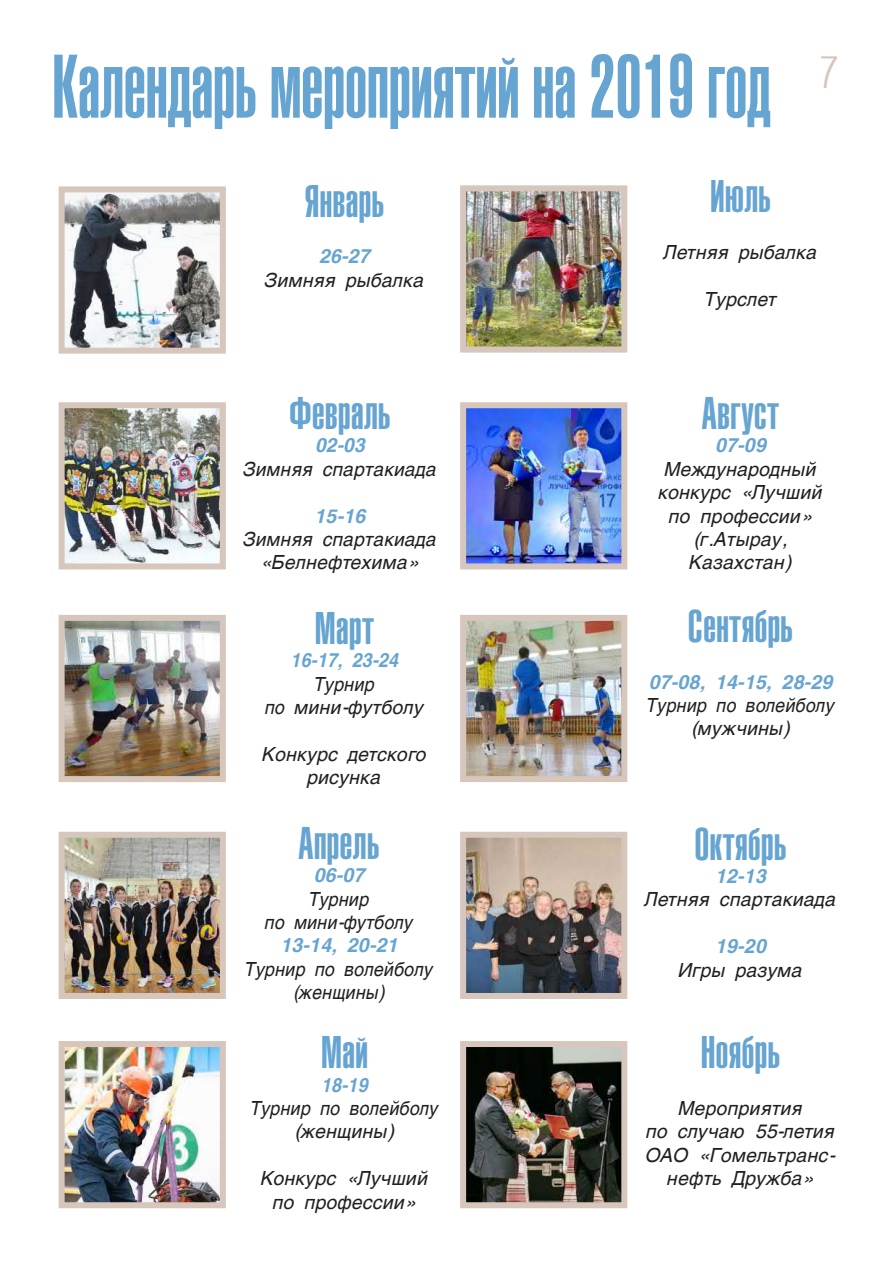
<style>
.page{position:relative;width:893px;height:1263px;background:#fff}
.page>*{position:absolute;margin:0;border:0;box-sizing:border-box;transform-origin:0 0}
.t1{font:88.5px "Helios Ultra Compressed";color:#66a4d1;scale:.89 1}
.t2{font:45px "Helios Ultra Compressed";letter-spacing:.01em;color:#66a4d1}
.t3{font:300 45px "Helios Cond";color:#d7c6bc}
.t4{font:italic 19.5px/23.4px "AG Helvetica Cyr";letter-spacing:.01em;color:#231f20;text-align:center}
.t5{font:italic 19.5px/23.4px "AG Helvetica Cyr";letter-spacing:.01em;color:#231f20;text-align:center;scale:.92 1}
.t6{font:italic 700 19.5px "AG Helvetica Cyr";letter-spacing:.01em;color:#66a4d1}
.t7{font:italic 700 19.5px "AG Helvetica Cyr";letter-spacing:.01em;color:#66a4d1;scale:.92 1}
</style>
<div class="page">
<img style="left:66px;top:193px;width:153px;height:154px">
<div style="left:59px;top:186px;width:167px;height:168px;border:6px solid #d7c6bc"></div>
<img style="left:467px;top:192px;width:153px;height:154px">
<div style="left:460px;top:185px;width:167px;height:168px;border:6px solid #d7c6bc"></div>
<img style="left:66px;top:409px;width:153px;height:153px">
<div style="left:59px;top:402px;width:167px;height:167px;border:6px solid #d7c6bc"></div>
<img style="left:467px;top:409px;width:153px;height:153px">
<div style="left:460px;top:402px;width:167px;height:167px;border:6px solid #d7c6bc"></div>
<img style="left:66px;top:622px;width:153px;height:153px">
<div style="left:59px;top:615px;width:167px;height:167px;border:6px solid #d7c6bc"></div>
<img style="left:467px;top:839px;width:153px;height:153px">
<div style="left:460px;top:832px;width:167px;height:167px;border:6px solid #d7c6bc"></div>
<img style="left:66px;top:1048px;width:153px;height:153px">
<div style="left:59px;top:1041px;width:167px;height:167px;border:6px solid #d7c6bc"></div>
<img style="left:467px;top:1048px;width:153px;height:153px">
<div style="left:460px;top:1041px;width:167px;height:167px;border:6px solid #d7c6bc"></div>
<img style="left:66px;top:839px;width:153px;height:153px">
<div style="left:59px;top:832px;width:167px;height:167px;border:6px solid #d7c6bc"></div>
<img style="left:467px;top:622px;width:153px;height:153px">
<div style="left:460px;top:615px;width:167px;height:167px;border:6px solid #d7c6bc"></div>
<p class="t1" style="left:52px;top:35px;width:809px">Календарь мероприятий на 2019 год</p>
<p class="t3" style="left:819px;top:48px;width:21px">7</p>
<p class="t2" style="left:304px;top:175px;width:81px">Январь</p>
<p class="t6" style="left:319px;top:246px;width:52px">26-27</p>
<p class="t4" style="left:265px;top:268px;width:161px">Зимняя рыбалка</p>
<p class="t2" style="left:289px;top:387px;width:103px">Февраль</p>
<p class="t6" style="left:315px;top:435px;width:51px">02-03</p>
<p class="t4" style="left:243px;top:457px;width:195px">Зимняя спартакиада</p>
<p class="t6" style="left:315px;top:505px;width:52px">15-16</p>
<p class="t4" style="left:243px;top:528px;width:195px">Зимняя спартакиада «Белнефтехима»</p>
<p class="t2" style="left:315px;top:602px;width:61px">Март</p>
<p class="t7" style="left:291px;top:649px;width:119px">16-17, 23-24</p>
<p class="t5" style="left:314px;top:672px;width:68px">Турнир</p>
<p class="t5" style="left:265px;top:696px;width:174px">по мини-футболу</p>
<p class="t4" style="left:262px;top:742px;width:166px">Конкурс детского</p>
<p class="t4" style="left:308px;top:766px;width:75px">рисунка</p>
<p class="t2" style="left:299px;top:817px;width:82px">Апрель</p>
<p class="t6" style="left:314px;top:864px;width:52px">06-07</p>
<p class="t5" style="left:309px;top:887px;width:68px">Турнир</p>
<p class="t5" style="left:265px;top:910px;width:163px">по мини-футболу</p>
<p class="t6" style="left:281px;top:934px;width:119px">13-14, 20-21</p>
<p class="t5" style="left:245px;top:957px;width:206px">Турнир по волейболу</p>
<p class="t5" style="left:293px;top:981px;width:101px">(женщины)</p>
<p class="t2" style="left:321px;top:1026px;width:48px">Май</p>
<p class="t7" style="left:321px;top:1074px;width:52px">18-19</p>
<p class="t5" style="left:250px;top:1097px;width:206px">Турнир по волейболу (женщины)</p>
<p class="t4" style="left:261px;top:1167px;width:169px">Конкурс «Лучший</p>
<p class="t4" style="left:273px;top:1190px;width:145px">по профессии»</p>
<p class="t2" style="left:710px;top:170px;width:62px">Июль</p>
<p class="t4" style="left:664px;top:241px;width:155px">Летняя рыбалка</p>
<p class="t4" style="left:704px;top:288px;width:74px">Турслет</p>
<p class="t2" style="left:702px;top:387px;width:79px">Август</p>
<p class="t6" style="left:715px;top:435px;width:52px">07-09</p>
<p class="t4" style="left:658px;top:457px;width:166px">Международный конкурс «Лучший по профессии» (г.Атырау,</p>
<p class="t4" style="left:689px;top:551px;width:104px">Казахстан)</p>
<p class="t2" style="left:688px;top:600px;width:107px">Сентябрь</p>
<p class="t6" style="left:649px;top:671px;width:185px">07-08, 14-15, 28-29</p>
<p class="t5" style="left:646px;top:694px;width:206px">Турнир по волейболу (мужчины)</p>
<p class="t2" style="left:694px;top:817px;width:94px">Октябрь</p>
<p class="t6" style="left:715px;top:865px;width:52px">12-13</p>
<p class="t4" style="left:645px;top:888px;width:193px">Летняя спартакиада</p>
<p class="t6" style="left:715px;top:935px;width:52px">19-20</p>
<p class="t4" style="left:678px;top:958px;width:126px">Игры разума</p>
<p class="t2" style="left:701px;top:1026px;width:81px">Ноябрь</p>
<p class="t4" style="left:678px;top:1097px;width:126px">Мероприятия</p>
<p class="t4" style="left:646px;top:1120px;width:191px">по случаю 55-летия<br>ОАО «Гомельтранс&shy;нефть Дружба»</p>
</div>
